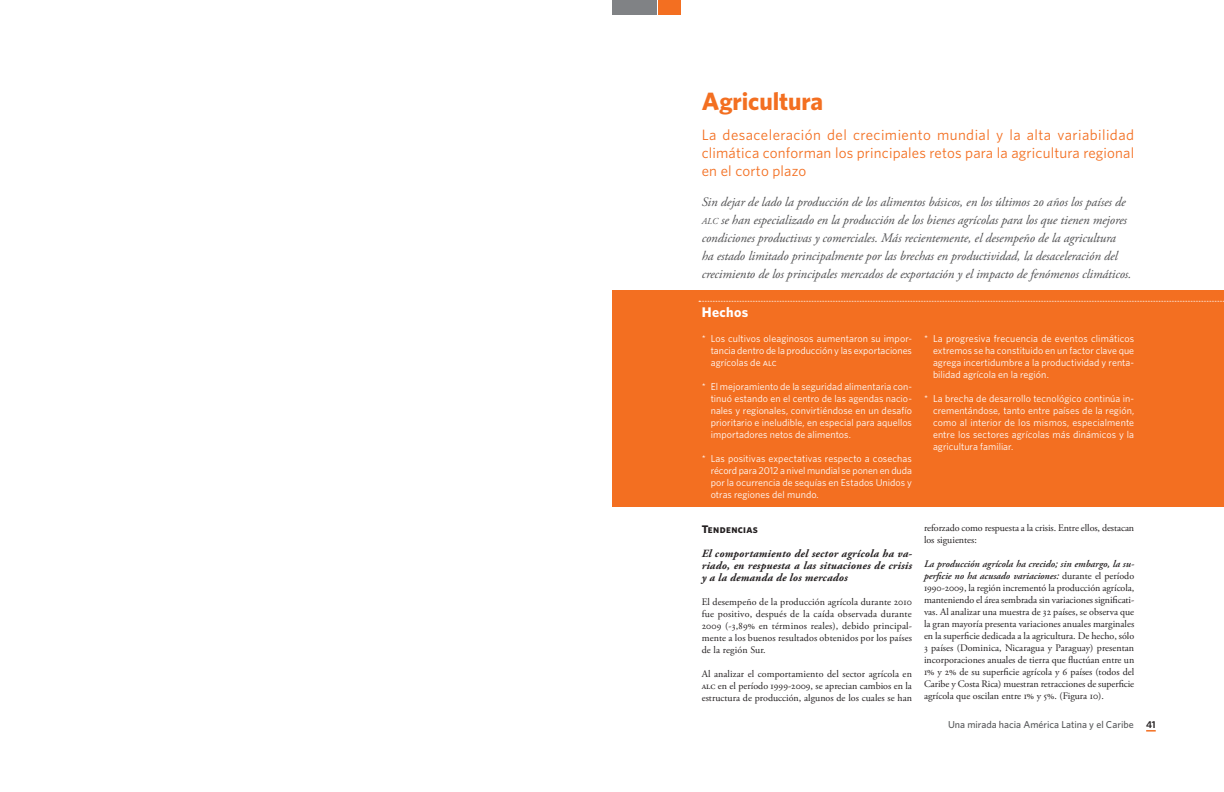
<style>
.page{position:relative;width:1224px;height:792px;background:#fff}
.page>*{position:absolute;margin:0;border:0;box-sizing:border-box;transform-origin:0 0}
.parrafo_texto{font:700 25px "Whitney";letter-spacing:-.005em;color:#f36f21}
.parrafo_texto-2{font:15px/18px "Whitney";letter-spacing:.01em;color:#f36f21;text-align:justify}
.HECHOS{font:700 14px "Whitney";letter-spacing:.025em;color:#fff}
.parrafo_texto-3{font:italic 13px/18px "Adobe Garamond Pro";letter-spacing:-.005em;color:#505052}
.cursivas_destacadas{font:italic 700 11px/12px "Adobe Garamond Pro";letter-spacing:.02em;color:#231f20;text-align:justify}
.titulos_en_texto{font:11px "Whitney Bold SC";letter-spacing:.03em;color:#231f20}
.parrafo_texto-4{font:10px/12px "Adobe Garamond Pro";color:#231f20;text-align:justify}
.HECHOS_punteo{font:10px/12px "Whitney";color:#fff;text-align:justify}
.t1{font:500 10px "Whitney";color:#57585a}
.s1{font-size:9.1px}
.s2{font-family:"Whitney Book SC"}
.s3{font-weight:600;font-style:italic}
.s4{font-weight:600;color:#231f20}
</style>
<div class="page">
<svg style="left:1146px;top:730px;width:10px;height:2px"></svg>
<div style="left:612px;top:290px;width:612px;height:217px;background:#f36f21"></div>
<svg style="left:699px;top:301px;width:525px;height:1px"></svg>
<div style="left:658px;top:0;width:22px;height:14px;background:#f36f21"></div>
<div style="left:612px;top:0;width:44px;height:14px;background:#808285"></div>
<p class="parrafo_texto" style="left:702px;top:86px;width:123px">Agricultura</p>
<p class="parrafo_texto-2" style="left:702px;top:125px;width:434px">La desaceleración del crecimiento mundial y la alta variabilidad climática conforman los principales retos para la agricultura regional en el corto plazo</p>
<p class="parrafo_texto-3" style="left:702px;top:193px;width:431px">Sin dejar de lado la producción de los alimentos básicos, en los últimos 20 años los países de <span class="s1">alc</span> se han especializado en la producción de los bienes agrícolas para los que tienen mejores condiciones productivas y comerciales. Más recientemente, el desempeño de la agricultura<br>ha estado limitado principalmente por las brechas en productividad, la desaceleración del crecimiento de los principales mercados de exportación y el impacto de fenómenos climáticos.</p>
<p class="HECHOS" style="left:702px;top:303px;width:48px">Hechos</p>
<p class="HECHOS_punteo" style="left:711px;top:332px;width:203px;text-indent:-9px">* Los cultivos oleaginosos aumentaron su impor&shy;tancia dentro de la producción y las exportaciones agrícolas de <span class="s2">alc</span></p>
<p class="HECHOS_punteo" style="left:711px;top:380px;width:203px;text-indent:-9px">* El mejoramiento de la seguridad alimentaria con&shy;tinuó estando en el centro de las agendas nacio&shy;nales y regionales, convirtiéndose en un desafío prioritario e ineludible, en especial para aquellos importadores netos de alimentos.</p>
<p class="HECHOS_punteo" style="left:711px;top:452px;width:203px;text-indent:-9px">* Las positivas expectativas respecto a cosechas récord para 2012 a nivel mundial se ponen en duda por la ocurrencia de sequías en Estados Unidos y otras regiones del mundo.</p>
<p class="HECHOS_punteo" style="left:933px;top:332px;width:203px;text-indent:-9px">* La progresiva frecuencia de eventos climáticos extremos se ha constituido en un factor clave que agrega incertidumbre a la productividad y renta&shy;bilidad agrícola en la región.</p>
<p class="HECHOS_punteo" style="left:933px;top:392px;width:203px;text-indent:-9px">* La brecha de desarrollo tecnológico continúa in&shy;crementándose, tanto entre países de la región, como al interior de los mismos, especialmente entre los sectores agrícolas más dinámicos y la agricultura familiar.</p>
<p class="titulos_en_texto" style="left:702px;top:522px;width:58px">Tendencias</p>
<p class="cursivas_destacadas" style="left:702px;top:547px;width:212px">El comportamiento del sector agrícola ha va&shy;riado, en respuesta a las situaciones de crisis y a la demanda de los mercados</p>
<p class="parrafo_texto-4" style="left:702px;top:596px;width:212px">El desempeño de la producción agrícola durante 2010 fue positivo, después de la caída observada durante 2009 (-3,89% en términos reales), debido principal&shy;mente a los buenos resultados obtenidos por los países de la región Sur.</p>
<p class="parrafo_texto-4" style="left:702px;top:668px;width:212px">Al analizar el comportamiento del sector agrícola en alc en el período 1999-2009, se aprecian cambios en la estructura de producción, algunos de los cuales se han</p>
<p class="parrafo_texto-4" style="left:924px;top:522px;width:212px">reforzado como respuesta a la crisis. Entre ellos, destacan los siguientes:</p>
<p class="parrafo_texto-4" style="left:924px;top:558px;width:212px"><span class="s3">La producción agrícola ha crecido; sin embargo, la su&shy;perficie no ha acusado variaciones:</span> durante el período 1990-2009, la región incrementó la producción agrícola, manteniendo el área sembrada sin variaciones significati&shy;vas. Al analizar una muestra de 32 países, se observa que la gran mayoría presenta variaciones anuales marginales en la superficie dedicada a la agricultura. De hecho, sólo 3 países (Dominica, Nicaragua y Paraguay) presentan incorporaciones anuales de tierra que fluctúan entre un 1% y 2% de su superficie agrícola y 6 países (todos del Caribe y Costa Rica) muestran retracciones de superficie agrícola que oscilan entre 1% y 5%. (Figura 10).</p>
<p class="t1" style="left:948px;top:719px;width:209px">Una mirada hacia América Latina y el Caribe <span class="s4">41</span></p>
</div>
